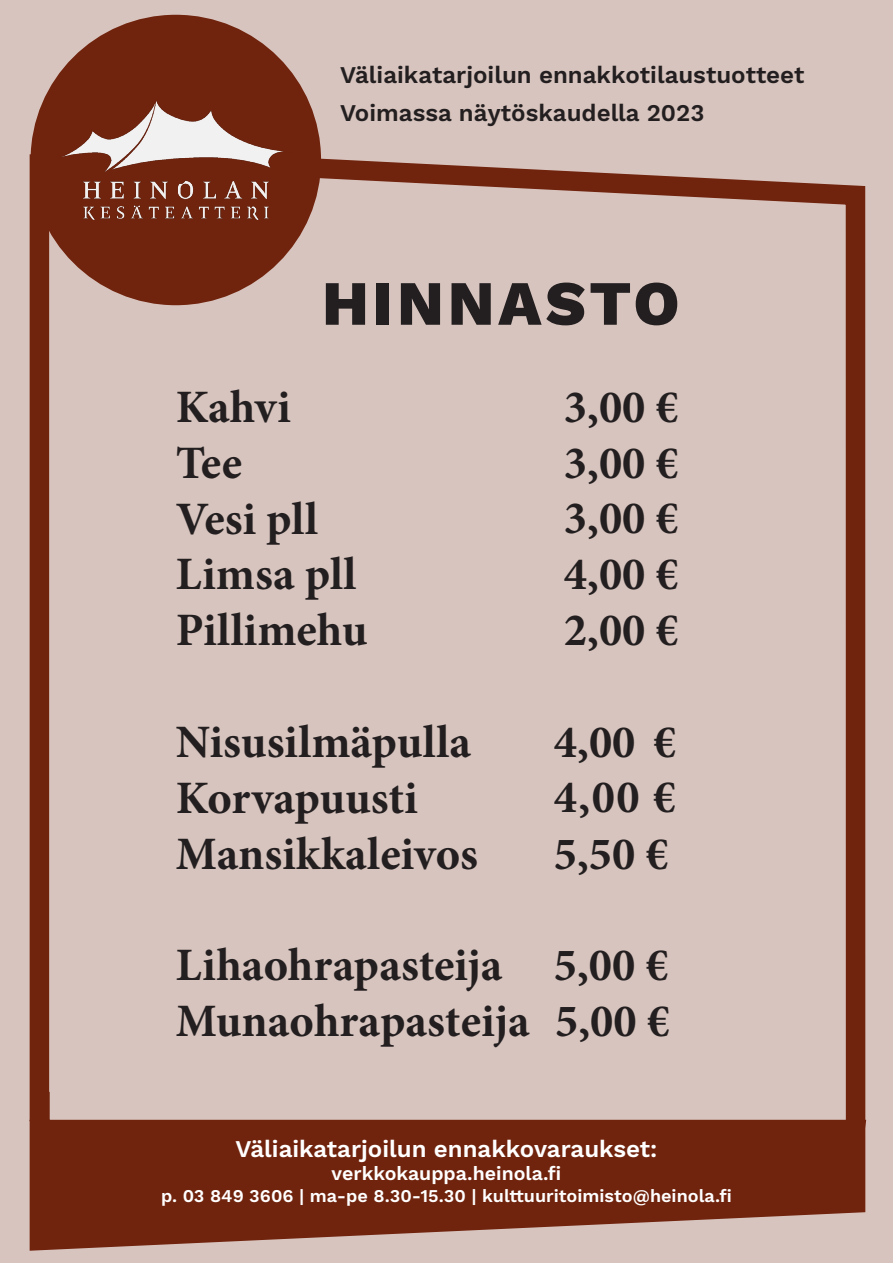
<style>
.page{position:relative;width:893px;height:1263px;background:#d8c4be}
.page>*{position:absolute;margin:0;border:0;box-sizing:border-box;transform-origin:0 0}
.t1{font:800 63px "Work Sans";letter-spacing:.06em;color:#231f20}
.t2{font:700 46.5px/55.7px "Minion Pro";color:#231f20}
.t3{font:600 24px/38.1px "Work Sans";color:#231f20}
.t4{font:600 24px "Work Sans";color:#fff}
.t5{font:600 19.5px "Work Sans";color:#fff}
.t6{font:600 18px "Work Sans";color:#fff}
</style>
<div class="page">
<div style="left:19px;top:134px;width:856px;height:1127px;background:#d8c4be"></div>
<div style="left:31px;top:15px;width:290px;height:290px;background:#70230d;border-radius:50%"></div>
<img style="left:62px;top:101px;width:222px;height:119px">
<svg style="left:28px;top:1090px;width:839px;height:152px;fill:#70230d"></svg>
<p class="t3" style="left:340px;top:56px;width:466px">Väliaikatarjoilun ennakkotilaustuotteet<br>Voimassa näytöskaudella 2023</p>
<p class="t1" style="left:322px;top:267px;width:359px">HINNASTO</p>
<p class="t2" style="left:176px;top:379px;width:116px">Kahvi</p>
<p class="t2" style="left:176px;top:435px;width:68px">Tee</p>
<p class="t2" style="left:176px;top:490px;width:144px">Vesi pll</p>
<p class="t2" style="left:176px;top:546px;width:182px">Limsa pll</p>
<p class="t2" style="left:176px;top:602px;width:193px">Pillimehu</p>
<p class="t2" style="left:564px;top:379px;width:116px;text-align:justify">3,00 € 3,00 € 3,00 € 4,00 € 2,00 €</p>
<p class="t2" style="left:176px;top:713px;width:297px">Nisusilmäpulla<br>Korvapuusti</p>
<p class="t2" style="left:554px;top:714px;width:124px;line-height:55.2px">4,00 €<br>4,00 €</p>
<p class="t2" style="left:176px;top:825px;width:304px">Mansikkaleivos</p>
<p class="t2" style="left:554px;top:825px;width:116px">5,50 €</p>
<p class="t2" style="left:176px;top:937px;width:496px">Lihaohrapasteija 5,00 €<br>Munaohrapasteija 5,00 €</p>
<p class="t4" style="left:236px;top:1134px;width:423px">Väliaikatarjoilun ennakkovaraukset:</p>
<p class="t5" style="left:332px;top:1162px;width:231px">verkkokauppa.heinola.fi</p>
<p class="t6" style="left:161px;top:1185px;width:572px">p. 03 849 3606 | ma-pe 8.30-15.30 | kulttuuritoimisto@heinola.fi</p>
</div>
